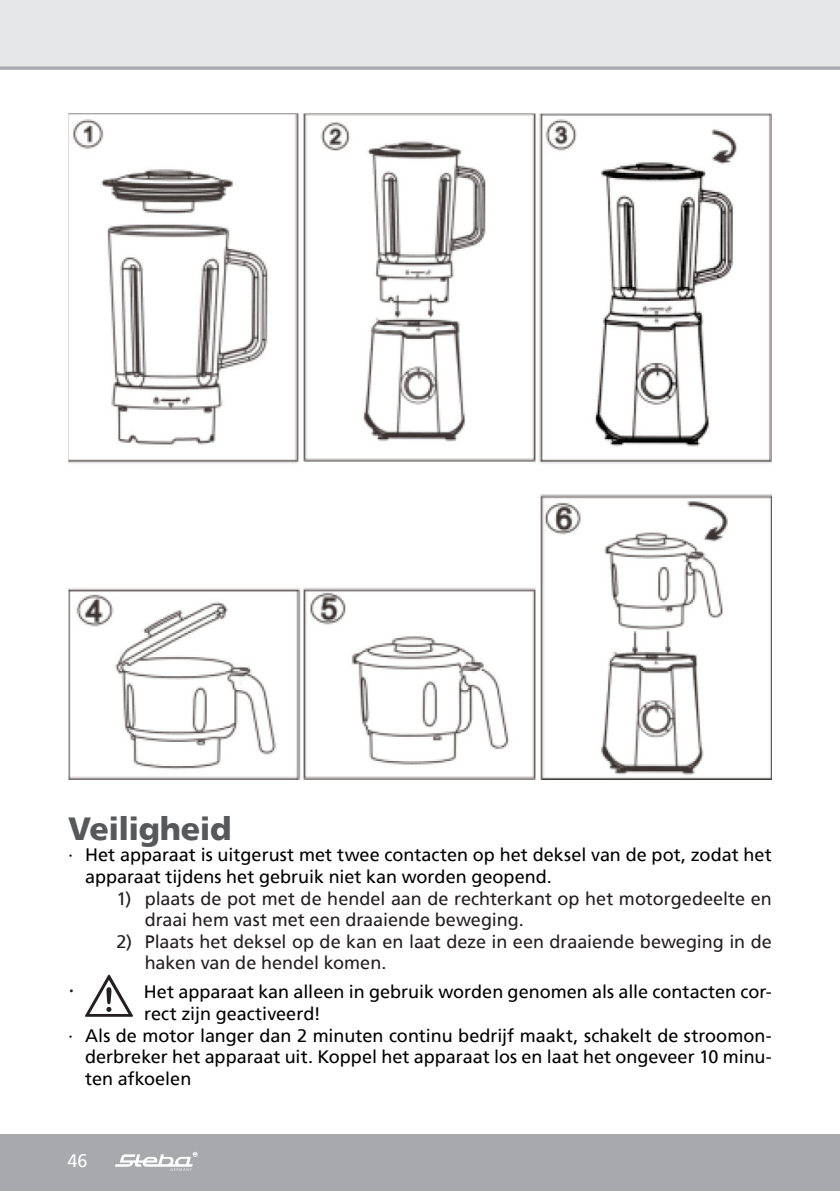
<style>
.page{position:relative;width:840px;height:1191px;background:#fff}
.page>*{position:absolute;margin:0;border:0;box-sizing:border-box;transform-origin:0 0}
.t1{font:900 32px "Frutiger";letter-spacing:-.02em;color:#57585a}
.t2{font:24px "Frutiger";color:#231f20}
.t3{font:18px/21.6px "Frutiger";color:#000}
.t4{font:18px/21.6px "Frutiger";color:#231f20}
.t5{font:18px "Frutiger";color:#fff}
</style>
<div class="page">
<div style="left:0;top:0;width:839px;height:68px;background:#e6e7e9"></div>
<hr style="left:839px;top:1134px;width:1px;height:57px;background:#a8a9ad">
<div style="left:0;top:1134px;width:839px;height:57px;background:#a8a9ad"></div>
<svg style="left:115px;top:1152px;width:82px;height:18px"></svg>
<svg style="left:0;top:66px;width:839px;height:4px;background:#b3b4b8"></svg>
<img style="left:68px;top:113px;width:703px;height:666px">
<img style="left:85px;top:974px;width:48px;height:43px">
<h1 class="t1" style="left:68px;top:809px;width:165px">Veiligheid</h1>
<p class="t3" style="left:85px;top:844px;width:687px;text-indent:-17px">∙ Het apparaat is uitgerust met twee contacten op het deksel van de pot, zodat het apparaat tijdens het gebruik niet kan worden geopend.</p>
<p class="t4" style="left:145px;top:887px;width:628px;text-indent:-28px">1) plaats de pot met de hendel aan de rechterkant op het motorgedeelte en draai hem vast met een draaiende beweging.</p>
<p class="t4" style="left:145px;top:930px;width:628px;text-indent:-28px">2) Plaats het deksel op de kan en laat deze in een draaiende beweging in de haken van de hendel komen.</p>
<h2 class="t2" style="left:68px;top:976px;width:8px">∙</h2>
<p class="t3" style="left:144px;top:981px;width:629px">Het apparaat kan alleen in gebruik worden genomen als alle contacten cor-</p>
<p class="t3" style="left:144px;top:1002px;width:178px">rect zijn geactiveerd!</p>
<p class="t3" style="left:68px;top:1024px;width:704px">∙ Als de motor langer dan 2 minuten continu bedrijf maakt, schakelt de stroomon-</p>
<p class="t3" style="left:85px;top:1046px;width:687px">derbreker het apparaat uit. Koppel het apparaat los en laat het ongeveer 10 minu-</p>
<p class="t3" style="left:85px;top:1067px;width:108px">ten afkoelen</p>
<p class="t5" style="left:67px;top:1149px;width:22px">46</p>
</div>
